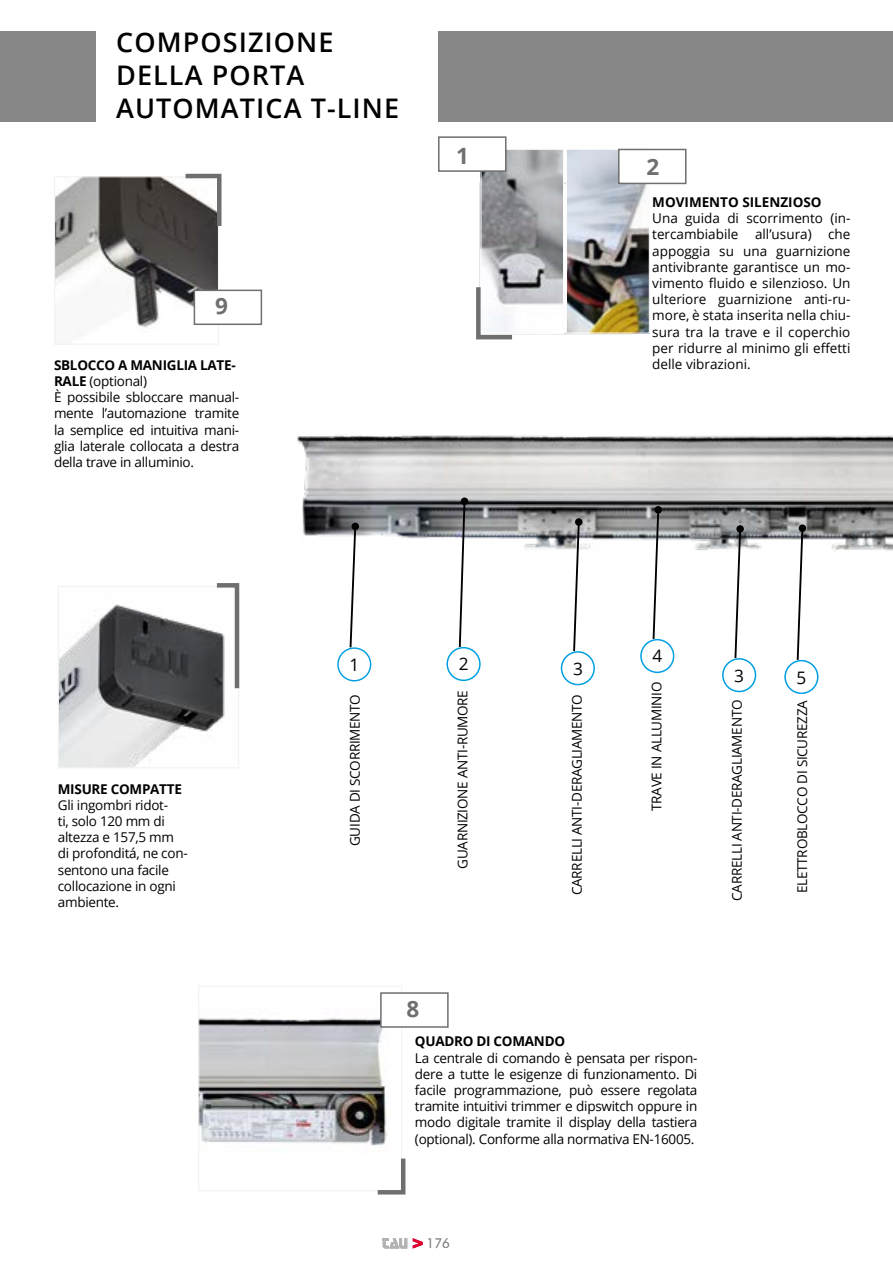
<style>
.page{position:relative;width:893px;height:1263px;background:#fff}
.page>*{position:absolute;margin:0;border:0;box-sizing:border-box;transform-origin:0 0}
.t1{font:600 27px/33px "Open Sans";letter-spacing:.04em;color:#000}
.t2{font:700 22.5px "Open Sans";color:#706f6f}
.t3{font:17.25px "Open Sans";color:#000}
.t4{font:13.5px/16.2px "Open Sans";letter-spacing:-.02em;color:#000;text-align:justify}
.t5{font:700 13.5px "Open Sans";letter-spacing:-.02em;color:#000}
.t6{font:700 13.5px "Open Sans";color:#000}
.t7{font:300 13.5px "Futura BT";color:#878787}
.s1{font-weight:700}
</style>
<div class="page">
<svg style="left:413px;top:1238px;width:10px;height:10px"></svg>
<svg style="left:383px;top:1238px;width:24px;height:10px"></svg>
<div style="left:0;top:31px;width:96px;height:91px;background:#878787"></div>
<img style="left:56px;top:178px;width:161px;height:150px">
<div style="left:54px;top:176px;width:165px;height:169px;border:1px solid #f2f2f2"></div>
<img style="left:482px;top:151px;width:80px;height:154px">
<div style="left:480px;top:149px;width:84px;height:185px;border:1px solid #fbfbfb"></div>
<img style="left:568px;top:151px;width:80px;height:181px">
<div style="left:566px;top:149px;width:84px;height:185px;border:1px solid #fbfbfb"></div>
<img style="left:200px;top:1018px;width:187px;height:134px">
<div style="left:198px;top:985px;width:204px;height:206px;border:1px solid #f2f2f2"></div>
<img style="left:60px;top:604px;width:165px;height:162px">
<div style="left:58px;top:586px;width:181px;height:182px;border:1px solid #f2f2f2"></div>
<div style="left:194px;top:290px;width:68px;height:35px;background:#fff;border:2px solid #706f6f"></div>
<div style="left:438px;top:136px;width:68px;height:36px;background:#fff;border:2px solid #706f6f"></div>
<div style="left:618px;top:149px;width:68px;height:35px;background:#fff;border:2px solid #706f6f"></div>
<div style="left:380px;top:992px;width:69px;height:36px;background:#fff;border:2px solid #706f6f"></div>
<svg style="left:181px;top:173px;width:41px;height:57px"></svg>
<svg style="left:476px;top:283px;width:41px;height:57px"></svg>
<svg style="left:373px;top:1154px;width:33px;height:41px"></svg>
<svg style="left:212px;top:583px;width:28px;height:110px"></svg>
<img style="left:297px;top:435px;width:596px;height:116px">
<svg style="left:572px;top:520px;width:9px;height:132px"></svg>
<div style="left:575px;top:518px;width:7px;height:8px;background:#000;border-radius:50%"></div>
<svg style="left:652px;top:508px;width:8px;height:132px"></svg>
<div style="left:654px;top:506px;width:8px;height:7px;background:#000;border-radius:50%"></div>
<svg style="left:733px;top:527px;width:9px;height:132px"></svg>
<div style="left:736px;top:525px;width:8px;height:8px;background:#000;border-radius:50%"></div>
<svg style="left:349px;top:524px;width:8px;height:124px"></svg>
<div style="left:351px;top:523px;width:8px;height:7px;background:#000;border-radius:50%"></div>
<svg style="left:458px;top:499px;width:8px;height:149px"></svg>
<div style="left:461px;top:497px;width:7px;height:8px;background:#000;border-radius:50%"></div>
<svg style="left:796px;top:526px;width:8px;height:135px"></svg>
<div style="left:799px;top:524px;width:7px;height:8px;background:#000;border-radius:50%"></div>
<div style="left:337px;top:647px;width:34px;height:34px;border:1px solid #009fe3;border-radius:50%"></div>
<div style="left:446px;top:647px;width:35px;height:34px;border:2px solid #009fe3;border-radius:50%"></div>
<div style="left:561px;top:651px;width:34px;height:34px;border:2px solid #009fe3;border-radius:50%"></div>
<div style="left:640px;top:639px;width:34px;height:34px;border:2px solid #009fe3;border-radius:50%"></div>
<div style="left:722px;top:658px;width:34px;height:34px;border:2px solid #009fe3;border-radius:50%"></div>
<div style="left:784px;top:660px;width:34px;height:34px;border:2px solid #009fe3;border-radius:50%"></div>
<div style="left:439px;top:31px;width:454px;height:91px;background:#878787"></div>
<h1 class="t1" style="left:116px;top:26px;width:285px">COMPOSIZIONE<br>DELLA PORTA<br>AUTOMATICA T-LINE</h1>
<h2 class="t2" style="left:215px;top:290px;width:14px">9</h2>
<p class="t4" style="left:54px;top:356px;width:187px;text-align:left"><span class="s1">SBLOCCO A MANIGLIA LATE-<br>RALE</span> (optional)<br>È possibile sbloccare manual&shy;mente l’automazione tramite la semplice ed intuitiva mani&shy;glia laterale collocata a destra della trave in alluminio.</p>
<h2 class="t2" style="left:456px;top:140px;width:14px">1</h2>
<h2 class="t2" style="left:646px;top:151px;width:14px">2</h2>
<p class="t6" style="left:652px;top:193px;width:171px">MOVIMENTO SILENZIOSO</p>
<p class="t4" style="left:652px;top:210px;width:200px">Una guida di scorrimento (in&shy;tercambiabile all’usura) che appoggia su una guarnizione antivibrante garantisce un mo&shy;vimento fluido e silenzioso. Un ulteriore guarnizione anti-ru&shy;more, è stata inserita nella chiu&shy;sura tra la trave e il coperchio per ridurre al minimo gli effetti delle vibrazioni.</p>
<p class="t5" style="left:58px;top:779px;width:126px">MISURE COMPATTE</p>
<p class="t4" style="left:58px;top:796px;width:131px;text-align:left">Gli ingombri ridot-<br>ti, solo 120 mm di altezza e 157,5 mm di profonditá, ne con&shy;sentono una facile collocazione in ogni ambiente.</p>
<p class="t3" style="left:349px;top:653px;width:11px">1</p>
<p class="t3" style="left:459px;top:652px;width:11px">2</p>
<p class="t3" style="left:573px;top:657px;width:11px">3</p>
<p class="t4" style="left:346px;top:846px;width:154px;rotate:-90deg">GUIDA DI SCORRIMENTO</p>
<p class="t4" style="left:454px;top:869px;width:180px;rotate:-90deg">GUARNIZIONE ANTI-RUMORE</p>
<p class="t4" style="left:568px;top:895px;width:203px;rotate:-90deg">CARRELLI ANTI-DERAGLIAMENTO</p>
<h2 class="t2" style="left:407px;top:993px;width:14px">8</h2>
<p class="t3" style="left:653px;top:643px;width:11px">4</p>
<p class="t4" style="left:648px;top:811px;width:131px;rotate:-90deg">TRAVE IN ALLUMINIO</p>
<p class="t3" style="left:734px;top:664px;width:11px">3</p>
<p class="t3" style="left:796px;top:665px;width:11px">5</p>
<p class="t4" style="left:728px;top:901px;width:203px;rotate:-90deg">CARRELLI ANTI-DERAGLIAMENTO</p>
<p class="t4" style="left:794px;top:893px;width:194px;rotate:-90deg">ELETTROBLOCCO DI SICUREZZA</p>
<p class="t5" style="left:415px;top:1032px;width:152px">QUADRO DI COMANDO</p>
<p class="t4" style="left:415px;top:1049px;width:284px">La centrale di comando è pensata per rispon&shy;dere a tutte le esigenze di funzionamento. Di facile programmazione, può essere regolata tramite intuitivi trimmer e dipswitch oppure in modo digitale tramite il display della tastiera (optional). Conforme alla normativa EN-16005.</p>
<p class="t7" style="left:427px;top:1235px;width:25px">176</p>
</div>
